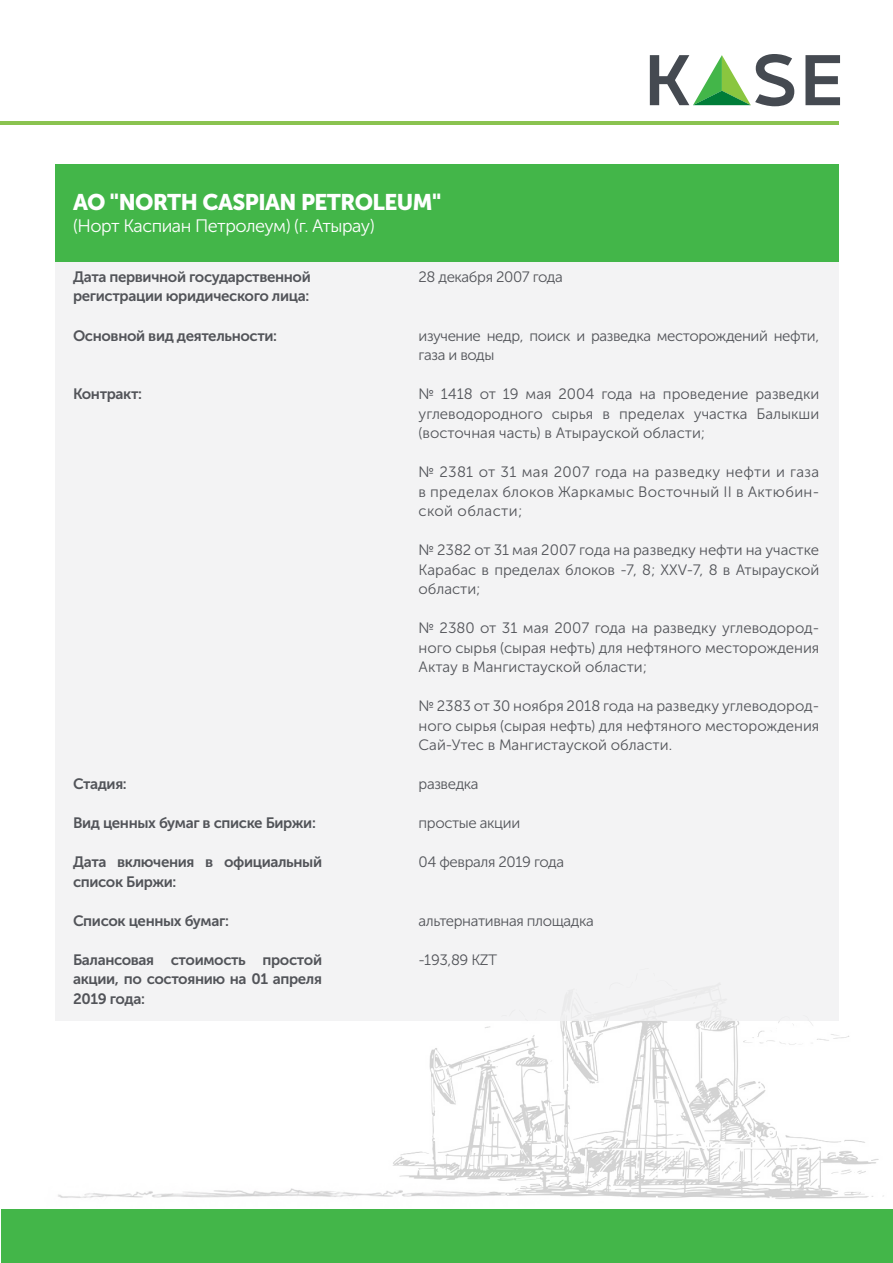
<style>
.page{position:relative;width:893px;height:1263px;background:#fff}
.page>*{position:absolute;margin:0;border:0;box-sizing:border-box;transform-origin:0 0}
.t1{font:22.5px "Museo Sans Cyrl 900";letter-spacing:-.025em;color:#fff}
.t2{font:18px "Museo Sans Cyrl 300";letter-spacing:-.025em;color:#fff}
.t3{font:15px/19.5px "Museo Sans Cyrl 300";color:#525459;text-align:justify}
.t4{font:15px/19.5px "Museo Sans Cyrl 700";letter-spacing:-.025em;color:#525459}
.t5{font:15px/19.5px "Museo Sans Cyrl 300";letter-spacing:-.025em;color:#525459}
</style>
<div class="page">
<img style="left:55px;top:646px;width:829px;height:553px">
<svg style="left:650px;top:54px;width:144px;height:52px"></svg>
<svg style="left:805px;top:55px;width:35px;height:50px"></svg>
<hr style="left:0;top:121px;width:839px;height:3px;background:#8ac350">
<div style="left:1px;top:1209px;width:891px;height:54px;background:#43b649"></div>
<div style="left:56px;top:261px;width:783px;height:759px;background:#f1f1f2"></div>
<div style="left:56px;top:164px;width:783px;height:97px;background:#43b649"></div>
<h1 class="t1" style="left:73px;top:190px;width:370px">АО "NORTH CASPIAN PETROLEUM"</h1>
<p class="t2" style="left:73px;top:216px;width:303px">(Норт Каспиан Петролеум) (г. Атырау)</p>
<p class="t4" style="left:73px;top:267px;width:239px">Дата первичной государственной регистрации юридического лица:</p>
<p class="t4" style="left:73px;top:326px;width:206px">Основной вид деятельности:</p>
<p class="t4" style="left:73px;top:384px;width:71px">Контракт:</p>
<p class="t4" style="left:73px;top:774px;width:55px">Стадия:</p>
<p class="t4" style="left:73px;top:813px;width:244px">Вид ценных бумаг в списке Биржи:</p>
<p class="t4" style="left:73px;top:852px;width:251px">Дата включения в официальный список Биржи:</p>
<p class="t4" style="left:73px;top:911px;width:157px">Список ценных бумаг:</p>
<p class="t4" style="left:73px;top:950px;width:251px;text-align:justify">Балансовая стоимость простой акции, по состоянию на 01 апреля 2019 года:</p>
<p class="t5" style="left:419px;top:267px;width:146px">28 декабря 2007 года</p>
<p class="t5" style="left:419px;top:326px;width:402px">изучение недр, поиск и разведка месторождений нефти, газа и воды</p>
<p class="t3" style="left:419px;top:384px;width:402px">№ 1418 от 19 мая 2004 года на проведение разведки углеводородного сырья в пределах участка Балыкши (восточная часть) в Атырауской области;</p>
<p class="t3" style="left:419px;top:462px;width:402px">№ 2381 от 31 мая 2007 года на разведку нефти и газа в пределах блоков Жаркамыс Восточный II в Актюбин&shy;ской области;</p>
<p class="t3" style="left:419px;top:540px;width:402px">№ 2382 от 31 мая 2007 года на разведку нефти на участке Карабас в пределах блоков -7, 8; XXV-7, 8 в Атырауской области;</p>
<p class="t3" style="left:419px;top:618px;width:402px">№ 2380 от 31 мая 2007 года на разведку углеводород&shy;ного сырья (сырая нефть) для нефтяного месторождения Актау в Мангистауской области;</p>
<p class="t3" style="left:419px;top:696px;width:402px">№ 2383 от 30 ноября 2018 года на разведку углеводород&shy;ного сырья (сырая нефть) для нефтяного месторождения Сай-Утес в Мангистауской области.</p>
<p class="t5" style="left:419px;top:774px;width:62px">разведка</p>
<p class="t5" style="left:419px;top:813px;width:103px">простые акции</p>
<p class="t5" style="left:419px;top:852px;width:147px">04 февраля 2019 года</p>
<p class="t5" style="left:419px;top:911px;width:177px">альтернативная площадка</p>
<p class="t3" style="left:419px;top:950px;width:80px">-193,89 KZT</p>
</div>
